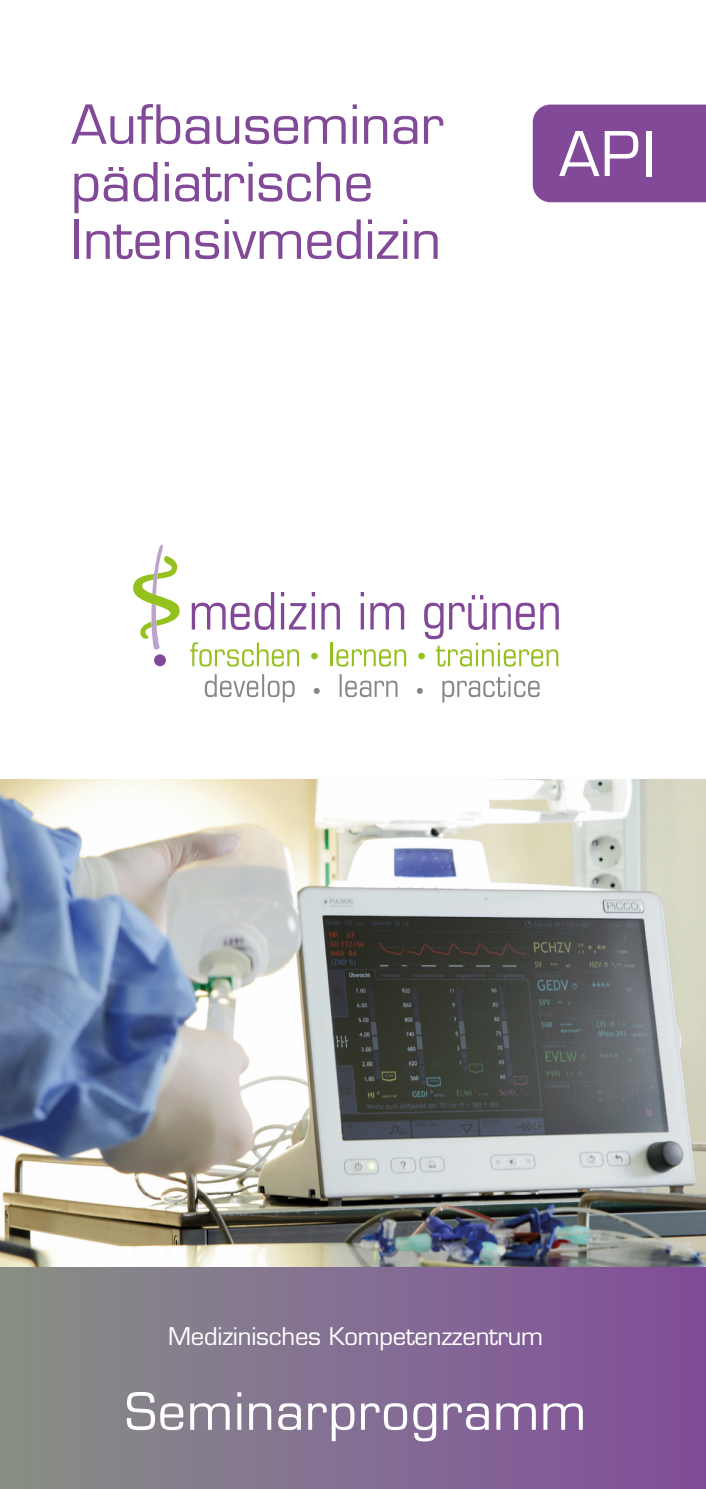
<style>
.page{position:relative;width:706px;height:1489px;background:#fff}
.page>*{position:absolute;margin:0;border:0;box-sizing:border-box;transform-origin:0 0}
.t1{font:60px "Eurostile LT Std";color:#fff}
.t2{font:52.5px/57.5px "Eurostile LT Std";color:#814997}
.t3{font:50px "Eurostile LT Std";letter-spacing:.02em;color:#fff}
.t4{font:23.75px "Eurostile LT Std";letter-spacing:-.01em;color:#fff}
</style>
<div class="page">
<img style="left:0;top:780px;width:705px;height:486px">
<div style="left:0;top:1266px;width:705px;height:222px;background:linear-gradient(to right,#879086,#814d9c)"></div>
<svg style="left:133px;top:544px;width:46px;height:106px"></svg>
<div style="left:154px;top:654px;width:12px;height:12px;background:#814997;border-radius:50%"></div>
<svg style="left:192px;top:592px;width:82px;height:38px"></svg>
<hr style="left:281px;top:603px;width:3px;height:26px;background:#814997">
<svg style="left:281px;top:592px;width:3px;height:4px"></svg>
<svg style="left:289px;top:603px;width:17px;height:26px"></svg>
<svg style="left:311px;top:603px;width:4px;height:26px"></svg>
<svg style="left:311px;top:592px;width:4px;height:4px"></svg>
<svg style="left:321px;top:602px;width:19px;height:27px"></svg>
<svg style="left:360px;top:603px;width:4px;height:26px"></svg>
<svg style="left:360px;top:592px;width:4px;height:4px"></svg>
<svg style="left:370px;top:602px;width:34px;height:27px"></svg>
<svg style="left:190px;top:642px;width:109px;height:24px"></svg>
<div style="left:311px;top:652px;width:6px;height:7px;background:#95c11f;border-radius:50%"></div>
<hr style="left:330px;top:642px;width:2px;height:24px;background:#95c11f">
<svg style="left:336px;top:649px;width:70px;height:17px"></svg>
<div style="left:418px;top:652px;width:6px;height:7px;background:#95c11f;border-radius:50%"></div>
<svg style="left:424px;top:595px;width:134px;height:71px"></svg>
<svg style="left:205px;top:674px;width:334px;height:28px"></svg>
<div style="left:532px;top:105px;width:173px;height:97px;background:#814997"></div>
<p class="t2" style="left:71px;top:96px;width:374px">Aufbauseminar pädiatrische<br>Intensivmedizin</p>
<p class="t1" style="left:558px;top:118px;width:98px">API</p>
<p class="t4" style="left:168px;top:1321px;width:376px">Medizinisches Kompetenzzentrum</p>
<p class="t3" style="left:125px;top:1381px;width:462px">Seminarprogramm</p>
</div>
